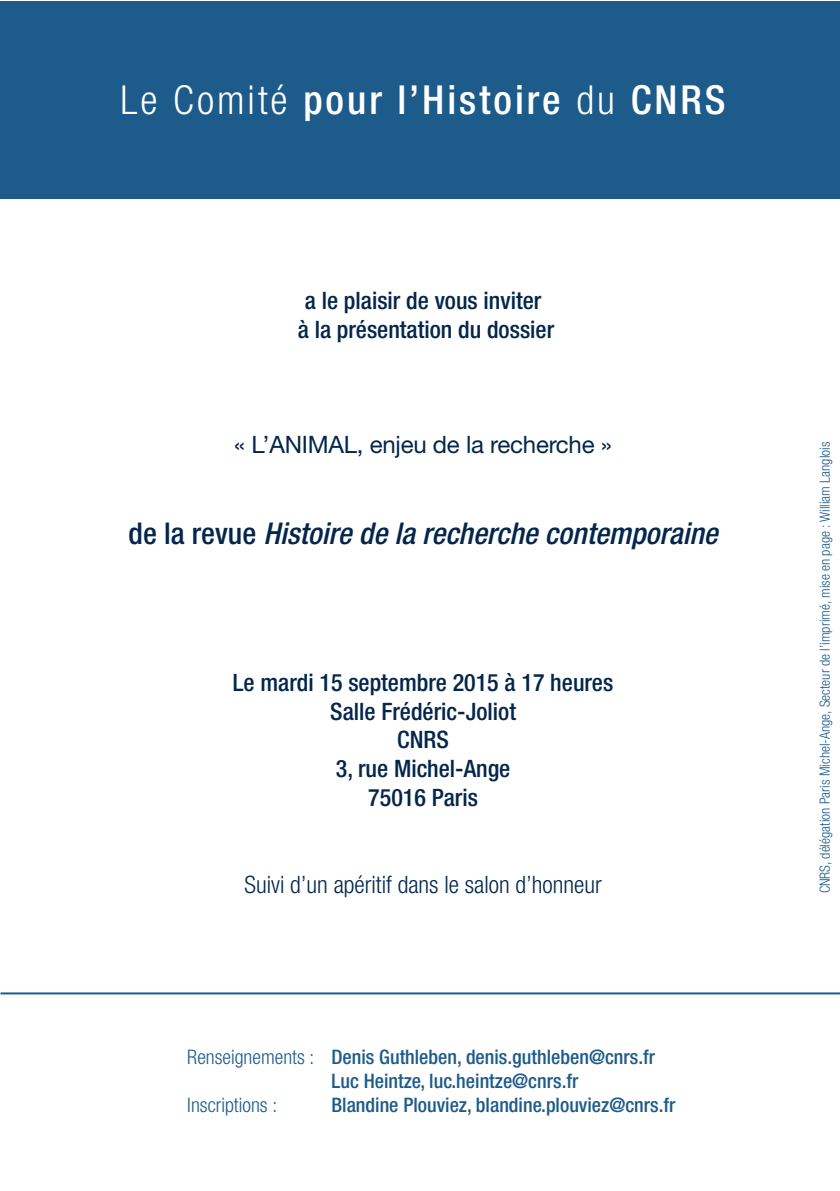
<style>
.page{position:relative;width:840px;height:1191px;background:#fff}
.page>*{position:absolute;margin:0;border:0;box-sizing:border-box;transform-origin:0 0}
.t1{font:500 condensed 40px "Helvetica Neue LT Std";letter-spacing:.075em;color:#fff}
.t2{font:italic 500 condensed 30px "Helvetica Neue LT Std";color:#04264b}
.t3{font:500 condensed 24px/28.8px "Helvetica Neue LT Std";color:#04264b}
.t4{font:300 condensed 24px "Helvetica Neue LT Std";color:#04264b}
.t5{font:24px "Helvetica Neue LT Std";letter-spacing:-.01em;color:#04264b}
.t6{font:500 condensed 20px/24px "Helvetica Neue LT Std";color:#1d5b8a}
.t7{font:300 condensed 20px "Helvetica Neue LT Std";color:#1d5b8a}
.t8{font:300 condensed 14px "Helvetica Neue LT Std";color:#1d5b8a}
.s1{font-weight:300}
.s2{font-style:normal}
</style>
<div class="page">
<div style="left:0;top:1px;width:839px;height:198px;background:#1d5b8a"></div>
<hr style="left:1px;top:992px;width:838px;height:2px;background:#1d5b8a">
<h1 class="t1" style="left:120px;top:85px;width:606px"><span class="s1">Le Comité</span> pour l’Histoire <span class="s1">du</span> CNRS</h1>
<p class="t3" style="left:297px;top:288px;width:258px">a le plaisir de vous inviter<br>à la présentation du dossier</p>
<p class="t5" style="left:234px;top:436px;width:379px">« L’ANIMAL, enjeu de la recherche »</p>
<p class="t2" style="left:128px;top:522px;width:590px"><span class="s2">de la revue</span> Histoire de la recherche contemporaine</p>
<p class="t3" style="left:233px;top:670px;width:381px;text-align:center">Le mardi 15 septembre 2015 à 17 heures<br>Salle Frédéric-Joliot<br>CNRS<br>3, rue Michel-Ange<br>75016 Paris</p>
<p class="t4" style="left:244px;top:875px;width:358px">Suivi d’un apéritif dans le salon d’honneur</p>
<p class="t6" style="left:331px;top:1046px;width:325px;text-indent:-144px"><span class="s1">Renseignements :</span> Denis Guthleben, denis.guthleben@cnrs.fr<br>Luc Heintze, luc.heintze@cnrs.fr</p>
<p class="t7" style="left:187px;top:1097px;width:91px">Inscriptions :</p>
<p class="t6" style="left:331px;top:1094px;width:345px">Blandine Plouviez, blandine.plouviez@cnrs.fr</p>
<p class="t8" style="left:819px;top:893px;width:453px;rotate:-90deg">CNRS, délégation Paris Michel-Ange, Secteur de l’imprimé, mise en page : William Langlois</p>
</div>
